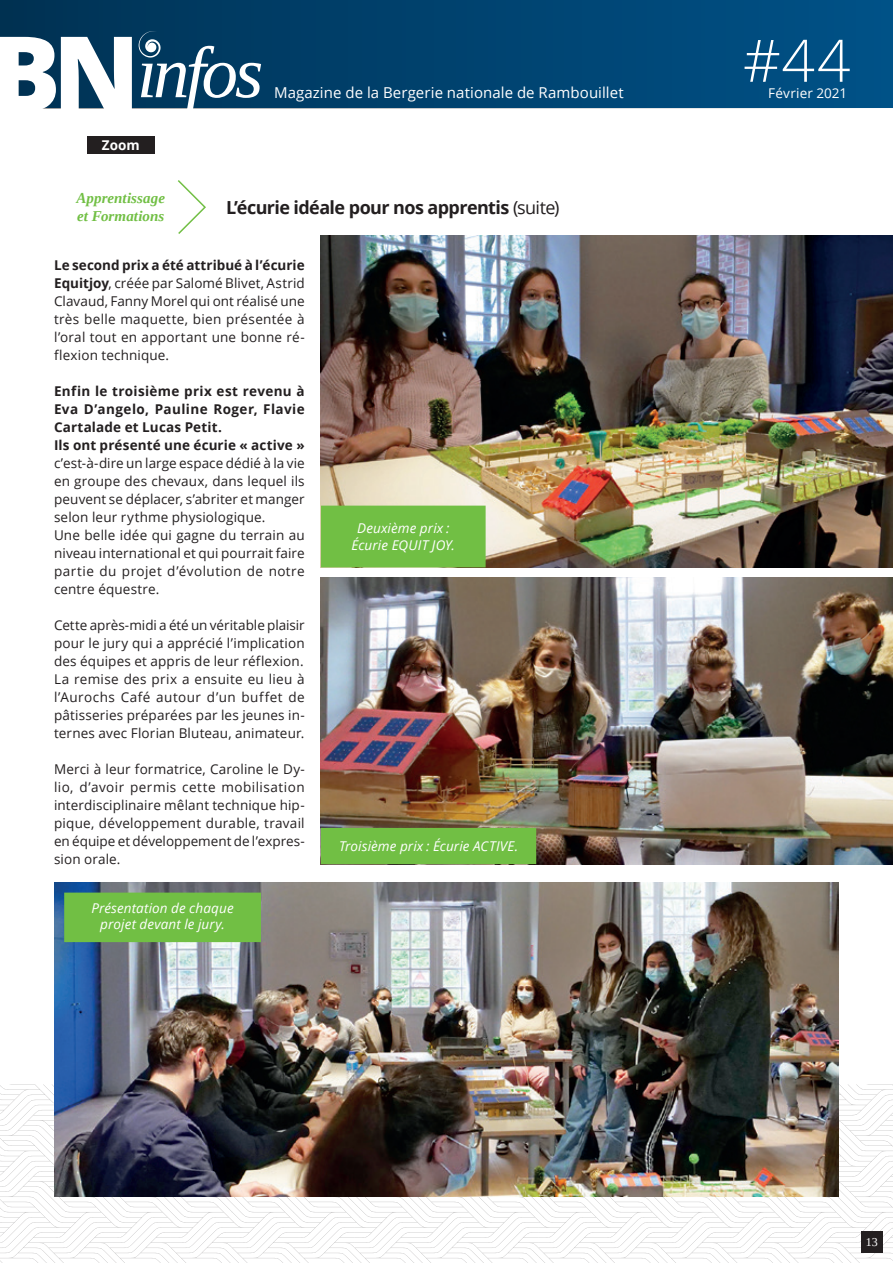
<style>
.page{position:relative;width:893px;height:1263px;background:#fff}
.page>*{position:absolute;margin:0;border:0;box-sizing:border-box;transform-origin:0 0}
.t1{font:800 104.55px "Open Sans";color:#fff}
.t2{font:300 58.5px "Open Sans";color:#fff}
.t3{font:700 18px "Open Sans";letter-spacing:-.035em;color:#231f20}
.t4{font:15px "Open Sans";letter-spacing:.005em;color:#fff}
.t5{font:italic 700 15px/18px "Tinos";letter-spacing:.005em;color:#71bf44}
.t6{font:13.5px/18px "Open Sans";letter-spacing:.01em;color:#231f20;text-align:justify}
.t7{font:700 13.5px/18px "Open Sans";letter-spacing:.02em;color:#231f20}
.t8{font:italic 13.5px/16.5px "Open Sans";letter-spacing:.01em;color:#fff;text-align:center}
.t9{font:13.5px "Open Sans";letter-spacing:.005em;color:#fff}
.t10{font:700 13.5px "Open Sans";color:#fff}
.t11{font:12px "Tinos";color:#fff}
.s1{font-weight:400}
.s2{font-weight:700}
</style>
<div class="page">
<svg style="left:0;top:1084px;width:893px;height:179px"></svg>
<div style="left:861px;top:1231px;width:21px;height:21px;background:#231f20"></div>
<div style="left:0;top:0;width:893px;height:108px;background:linear-gradient(to right,#003254,#005288)"></div>
<svg style="left:139px;top:31px;width:122px;height:78px"></svg>
<div style="left:87px;top:136px;width:68px;height:17px;background:#231f20"></div>
<svg style="left:178px;top:180px;width:28px;height:54px"></svg>
<img style="left:321px;top:236px;width:572px;height:331px">
<img style="left:321px;top:578px;width:572px;height:286px">
<div style="left:322px;top:506px;width:163px;height:61px;background:#71bf44"></div>
<div style="left:322px;top:829px;width:213px;height:34px;background:#71bf44"></div>
<div style="left:321px;top:828px;width:215px;height:36px;border:2px solid #71bf44"></div>
<img style="left:54px;top:882px;width:785px;height:314px">
<div style="left:65px;top:893px;width:195px;height:48px;background:#71bf44"></div>
<div style="left:64px;top:892px;width:197px;height:50px;border:2px solid #71bf44"></div>
<h1 class="t1" style="left:-10px;top:-6px;width:151px">BN</h1>
<p class="t10" style="left:102px;top:135px;width:39px">Zoom</p>
<p class="t5" style="left:77px;top:189px;width:90px">Apprentissage et Formations</p>
<p class="t4" style="left:274px;top:82px;width:351px">Magazine de la Bergerie nationale de Rambouillet</p>
<h3 class="t3" style="left:226px;top:195px;width:335px">L’écurie idéale pour nos apprentis <span class="s1">(suite)</span></h3>
<p class="t6" style="left:54px;top:256px;width:252px"><span class="s2">Le second prix a été attribué à l’écurie Equitjoy</span>, créée par Salomé Blivet, Astrid Clavaud, Fanny Morel qui ont réalisé une très belle maquette, bien présentée à l’oral tout en apportant une bonne ré&shy;flexion technique.</p>
<p class="t7" style="left:54px;top:382px;width:252px">Enfin le troisième prix est revenu à Eva D’angelo, Pauline Roger, Flavie Cartalade et Lucas Petit.<br>Ils ont présenté une écurie « active »</p>
<p class="t6" style="left:54px;top:454px;width:252px;text-align:left">c’est-à-dire un large espace dédié à la vie en groupe des chevaux, dans lequel ils peuvent se déplacer, s’abriter et manger selon leur rythme physiologique.<br>Une belle idée qui gagne du terrain au niveau international et qui pourrait faire partie du projet d’évolution de notre centre équestre.</p>
<p class="t6" style="left:54px;top:616px;width:252px">Cette après-midi a été un véritable plaisir pour le jury qui a apprécié l’implication des équipes et appris de leur réflexion.<br>La remise des prix a ensuite eu lieu à l’Aurochs Café autour d’un buffet de pâtisseries préparées par les jeunes in&shy;ternes avec Florian Bluteau, animateur.</p>
<p class="t6" style="left:54px;top:760px;width:252px">Merci à leur formatrice, Caroline le Dy&shy;lio, d’avoir permis cette mobilisation interdisciplinaire mêlant technique hip&shy;pique, développement durable, travail en équipe et développement de l’expres&shy;sion orale.</p>
<p class="t8" style="left:91px;top:899px;width:144px">Présentation de chaque projet devant le jury.</p>
<p class="t8" style="left:352px;top:520px;width:105px">Deuxième prix :<br>Écurie EQUIT JOY.</p>
<p class="t8" style="left:339px;top:838px;width:181px">Troisième prix : Écurie ACTIVE.</p>
<h2 class="t2" style="left:743px;top:20px;width:109px">#44</h2>
<p class="t9" style="left:768px;top:84px;width:81px">Février 2021</p>
<p class="t11" style="left:866px;top:1234px;width:14px">13</p>
</div>
